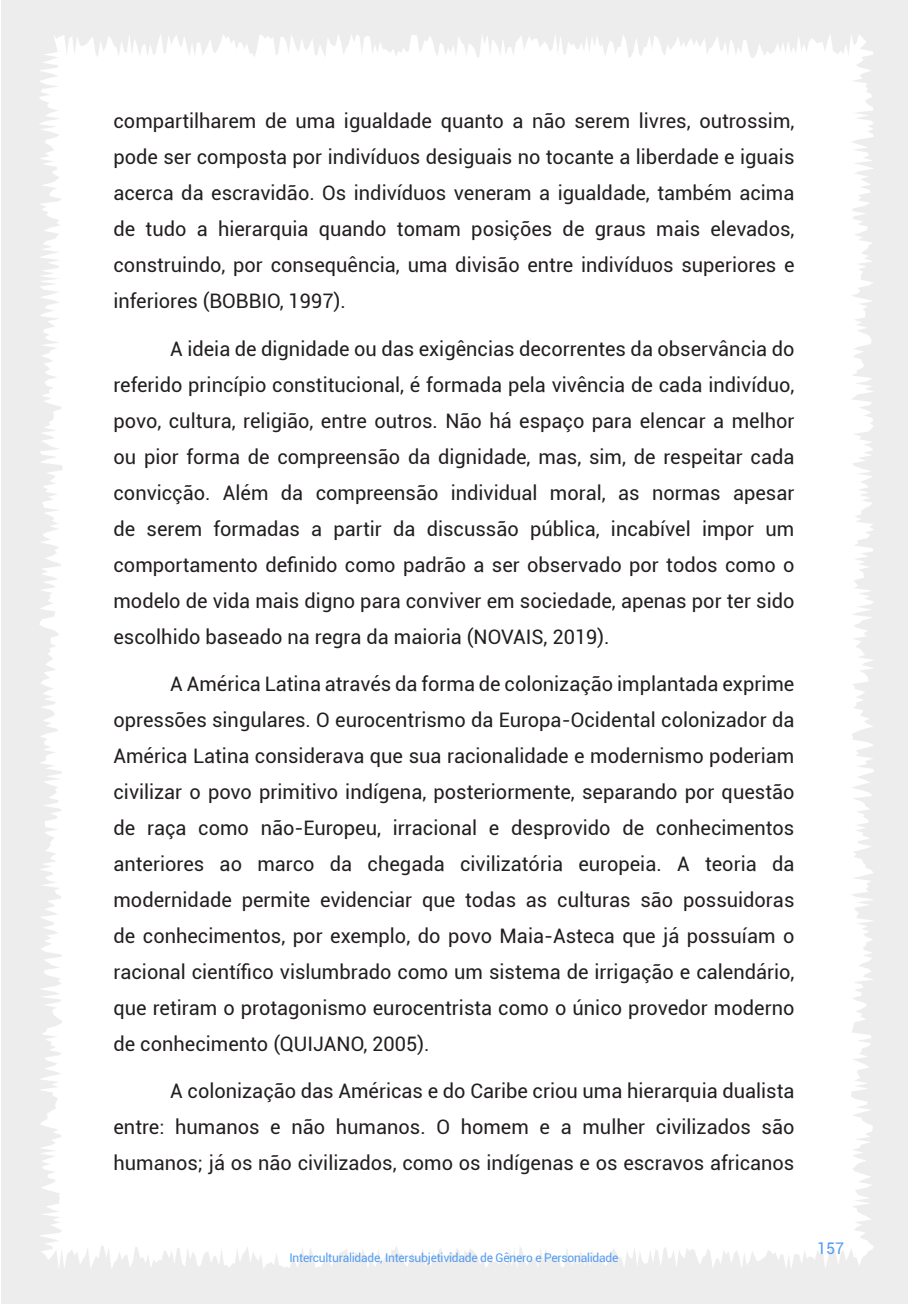
<style>
.page{position:relative;width:908px;height:1304px;background:#fff}
.page>*{position:absolute;margin:0;border:0;box-sizing:border-box;transform-origin:0 0}
.texto{font:20px/36px "Roboto";color:#231f20;text-align:justify}
.t1{font:16px "Roboto";color:#559df2}
.t2{font:12px "Roboto";letter-spacing:-.02em;color:#559df2}
</style>
<div class="page">
<p class="texto" style="left:113px;top:103px;width:682px">compartilharem de uma igualdade quanto a não serem livres, outrossim, pode ser composta por indivíduos desiguais no tocante a liberdade e iguais acerca da escravidão. Os indivíduos veneram a igualdade, também acima de tudo a hierarquia quando tomam posições de graus mais elevados, construindo, por consequência, uma divisão entre indivíduos superiores e inferiores (BOBBIO, 1997).</p>
<p class="texto" style="left:113px;top:330px;width:682px;text-indent:57px">A ideia de dignidade ou das exigências decorrentes da observância do referido princípio constitucional, é formada pela vivência de cada indivíduo, povo, cultura, religião, entre outros. Não há espaço para elencar a melhor ou pior forma de compreensão da dignidade, mas, sim, de respeitar cada convicção. Além da compreensão individual moral, as normas apesar de serem formadas a partir da discussão pública, incabível impor um comportamento definido como padrão a ser observado por todos como o modelo de vida mais digno para conviver em sociedade, apenas por ter sido escolhido baseado na regra da maioria (NOVAIS, 2019).</p>
<p class="texto" style="left:113px;top:665px;width:682px;text-indent:57px">A América Latina através da forma de colonização implantada exprime opressões singulares. O eurocentrismo da Europa-Ocidental colonizador da América Latina considerava que sua racionalidade e modernismo poderiam civilizar o povo primitivo indígena, posteriormente, separando por questão de raça como não-Europeu, irracional e desprovido de conhecimentos anteriores ao marco da chegada civilizatória europeia. A teoria da modernidade permite evidenciar que todas as culturas são possuidoras de conhecimentos, por exemplo, do povo Maia-Asteca que já possuíam o racional científico vislumbrado como um sistema de irrigação e calendário, que retiram o protagonismo eurocentrista como o único provedor moderno de conhecimento (QUIJANO, 2005).</p>
<p class="texto" style="left:113px;top:1073px;width:682px;text-indent:57px">A colonização das Américas e do Caribe criou uma hierarquia dualista entre: humanos e não humanos. O homem e a mulher civilizados são humanos; já os não civilizados, como os indígenas e os escravos africanos</p>
<p class="t2" style="left:289px;top:1249px;width:330px">Interculturalidade, Intersubjetividade de Gênero e Personalidade</p>
<p class="t1" style="left:816px;top:1237px;width:29px">157</p>
</div>
